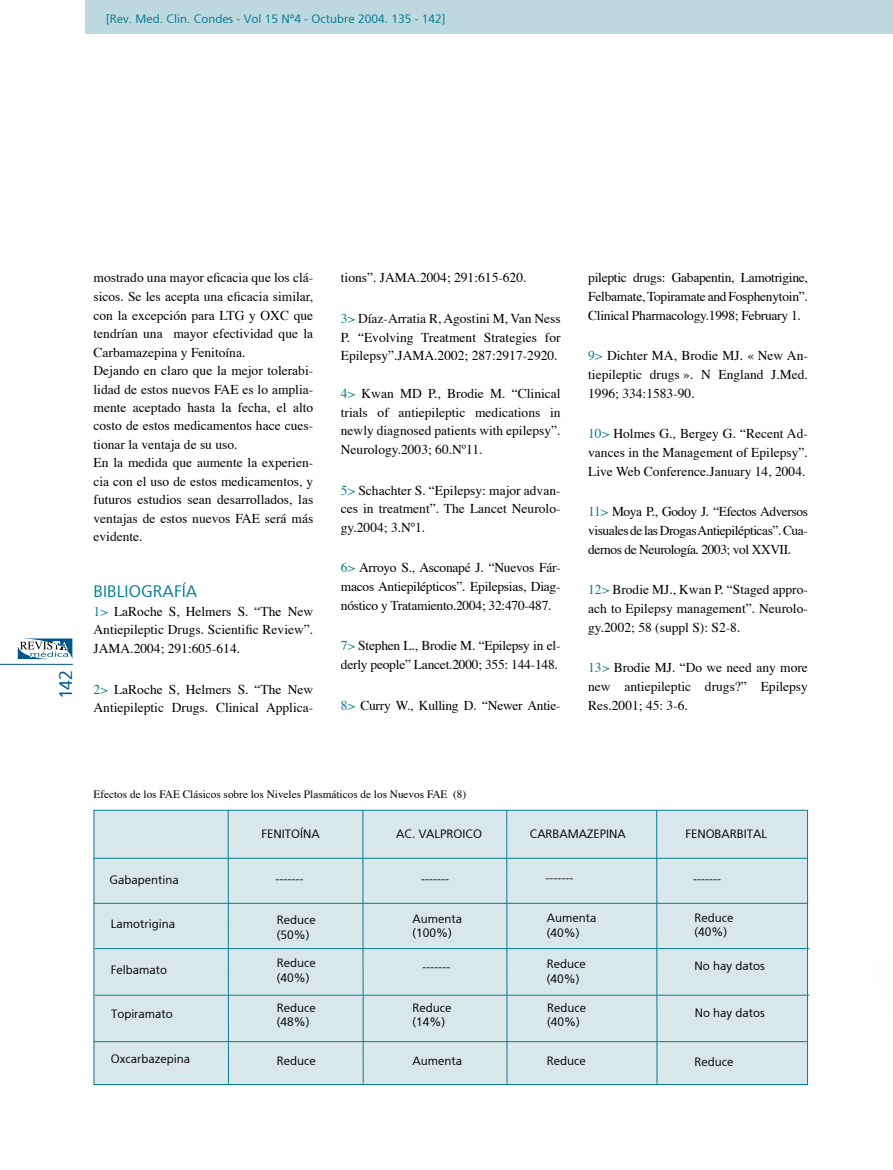
<style>
.page{position:relative;width:893px;height:1170px;background:#fff}
.page>*{position:absolute;margin:0;border:0;box-sizing:border-box;transform-origin:0 0}
.t1{font:18px "Weissach";color:#00558a}
.t2{font:16.5px "Weissach";color:#007c8f}
.t3{font:13.5px/18.8px "Times";color:#000;text-align:justify}
.t4{font:13.5px/18.8px "Times";letter-spacing:-.02em;color:#000}
.t5{font:12px/14.4px "Weissach";color:#000}
.t6{font:12px "Weissach";color:#007c8f}
.t7{font:11.25px "Times";color:#000}
.s1{color:#007c8f}
</style>
<div class="page">
<div style="left:85px;top:0;width:808px;height:34px;background:#bdd8df"></div>
<div style="left:94px;top:810px;width:713px;height:274px;background:#d9e7eb"></div>
<hr style="left:656px;top:810px;width:1px;height:273px;background:#007c8f">
<hr style="left:94px;top:858px;width:714px;height:1px;background:#007c8f">
<hr style="left:228px;top:810px;width:1px;height:273px;background:#007c8f">
<hr style="left:506px;top:810px;width:1px;height:273px;background:#007c8f">
<hr style="left:363px;top:810px;width:1px;height:273px;background:#007c8f">
<hr style="left:94px;top:903px;width:714px;height:1px;background:#007c8f">
<hr style="left:95px;top:948px;width:714px;height:1px;background:#007c8f">
<hr style="left:95px;top:994px;width:714px;height:1px;background:#007c8f">
<hr style="left:94px;top:1041px;width:714px;height:1px;background:#007c8f">
<svg style="left:18px;top:638px;width:54px;height:21px"></svg>
<hr style="left:0;top:664px;width:73px;height:1px;background:#00558a">
<p class="t6" style="left:106px;top:12px;width:341px">[Rev. Med. Clin. Condes - Vol 15 Nº4 - Octubre 2004. 135 - 142]</p>
<h1 class="t1" style="left:56px;top:699px;width:31px;rotate:-90deg">142</h1>
<p class="t3" style="left:94px;top:267px;width:221px;text-align:left">mostrado una mayor eficacia que los clá&shy;sicos. Se les acepta una eficacia similar, con la excepción para LTG y OXC que tendrían una mayor efectividad que la Carbamazepina y Fenitoína.<br>Dejando en claro que la mejor tolerabi&shy;lidad de estos nuevos FAE es lo amplia&shy;mente aceptado hasta la fecha, el alto costo de estos medicamentos hace cues&shy;tionar la ventaja de su uso.<br>En la medida que aumente la experien&shy;cia con el uso de estos medicamentos, y futuros estudios sean desarrollados, las ventajas de estos nuevos FAE será más evidente.</p>
<p class="t2" style="left:94px;top:581px;width:105px">BIBLIOGRAFÍA</p>
<p class="t3" style="left:94px;top:600px;width:221px"><span class="s1">1&gt;</span> LaRoche S, Helmers S. “The New Antiepileptic Drugs. Scientific Review”.<br>JAMA.2004; 291:605-614.</p>
<p class="t3" style="left:94px;top:678px;width:221px"><span class="s1">2&gt;</span> LaRoche S, Helmers S. “The New<br>Antiepileptic Drugs. Clinical Applica-</p>
<p class="t3" style="left:341px;top:267px;width:187px">tions”. JAMA.2004; 291:615-620.</p>
<p class="t3" style="left:341px;top:308px;width:221px"><span class="s1">3&gt;</span> Díaz-Arratia R, Agostini M, Van Ness P. “Evolving Treatment Strategies for Epilepsy”.JAMA.2002; 287:2917-2920.</p>
<p class="t3" style="left:341px;top:383px;width:221px"><span class="s1">4&gt;</span> Kwan MD P., Brodie M. “Clinical trials of antiepileptic medications in newly diagnosed patients with epilepsy”.<br>Neurology.2003; 60.Nº11.</p>
<p class="t3" style="left:341px;top:479px;width:221px"><span class="s1">5&gt;</span> Schachter S. “Epilepsy: major advan&shy;ces in treatment”. The Lancet Neurolo&shy;gy.2004; 3.Nº1.</p>
<p class="t3" style="left:341px;top:557px;width:221px"><span class="s1">6&gt;</span> Arroyo S., Asconapé J. “Nuevos Fár&shy;macos Antiepilépticos”. Epilepsias, Diag&shy;nóstico y Tratamiento.2004; 32:470-487.</p>
<p class="t4" style="left:341px;top:635px;width:221px"><span class="s1">7&gt;</span> Stephen L., Brodie M. “Epilepsy in el&shy;derly people” Lancet.2000; 355: 144-148.</p>
<p class="t4" style="left:341px;top:694px;width:221px"><span class="s1">8&gt;</span> Curry W., Kulling D. “Newer Antie-</p>
<p class="t3" style="left:588px;top:267px;width:221px">pileptic drugs: Gabapentin, Lamotrigine, Felbamate, Topiramate and Fosphenytoin”.<br>Clinical Pharmacology.1998; February 1.</p>
<p class="t3" style="left:588px;top:345px;width:221px"><span class="s1">9&gt;</span> Dichter MA, Brodie MJ. « New An&shy;tiepileptic drugs ». N England J.Med.<br>1996; 334:1583-90.</p>
<p class="t3" style="left:588px;top:423px;width:221px"><span class="s1">10&gt;</span> Holmes G., Bergey G. “Recent Ad&shy;vances in the Management of Epilepsy”.<br>Live Web Conference.January 14, 2004.</p>
<p class="t3" style="left:588px;top:501px;width:221px"><span class="s1">11&gt;</span> Moya P., Godoy J. “Efectos Adversos visuales de las Drogas Antiepilépticas”. Cua&shy;dernos de Neurología. 2003; vol XXVII.</p>
<p class="t3" style="left:588px;top:579px;width:221px"><span class="s1">12&gt;</span> Brodie MJ., Kwan P. “Staged appro&shy;ach to Epilepsy management”. Neurolo&shy;gy.2002; 58 (suppl S): S2-8.</p>
<p class="t3" style="left:588px;top:657px;width:221px"><span class="s1">13&gt;</span> Brodie MJ. “Do we need any more new antiepileptic drugs?” Epilepsy Res.2001; 45: 3-6.</p>
<p class="t7" style="left:94px;top:783px;width:374px">Efectos de los FAE Clásicos sobre los Niveles Plasmáticos de los Nuevos FAE (8)</p>
<p class="t5" style="left:110px;top:872px;width:71px">Gabapentina</p>
<p class="t5" style="left:262px;top:826px;width:60px">FENITOÍNA</p>
<p class="t5" style="left:396px;top:826px;width:88px">AC. VALPROICO</p>
<p class="t5" style="left:530px;top:826px;width:98px">CARBAMAZEPINA</p>
<p class="t5" style="left:276px;top:871px;width:29px">-------</p>
<p class="t5" style="left:421px;top:871px;width:29px">-------</p>
<p class="t5" style="left:545px;top:870px;width:29px">-------</p>
<p class="t5" style="left:111px;top:916px;width:66px">Lamotrigina</p>
<p class="t5" style="left:277px;top:912px;width:40px">Reduce (50%)</p>
<p class="t5" style="left:412px;top:911px;width:51px">Aumenta (100%)</p>
<p class="t5" style="left:547px;top:910px;width:51px">Aumenta (40%)</p>
<p class="t5" style="left:111px;top:962px;width:58px">Felbamato</p>
<p class="t5" style="left:277px;top:955px;width:40px">Reduce (40%)</p>
<p class="t5" style="left:422px;top:959px;width:29px">-------</p>
<p class="t5" style="left:547px;top:956px;width:40px">Reduce (40%)</p>
<p class="t5" style="left:685px;top:826px;width:83px">FENOBARBITAL</p>
<p class="t5" style="left:693px;top:871px;width:29px">-------</p>
<p class="t5" style="left:694px;top:910px;width:40px">Reduce (40%)</p>
<p class="t5" style="left:694px;top:958px;width:72px">No hay datos</p>
<p class="t5" style="left:111px;top:1006px;width:63px">Topiramato</p>
<p class="t5" style="left:277px;top:1000px;width:40px">Reduce (48%)</p>
<p class="t5" style="left:412px;top:1000px;width:40px">Reduce (14%)</p>
<p class="t5" style="left:547px;top:1000px;width:40px">Reduce (40%)</p>
<p class="t5" style="left:695px;top:1005px;width:72px">No hay datos</p>
<p class="t5" style="left:111px;top:1051px;width:81px">Oxcarbazepina</p>
<p class="t5" style="left:277px;top:1053px;width:40px">Reduce</p>
<p class="t5" style="left:412px;top:1053px;width:51px">Aumenta</p>
<p class="t5" style="left:547px;top:1053px;width:40px">Reduce</p>
<p class="t5" style="left:694px;top:1054px;width:40px">Reduce</p>
</div>
